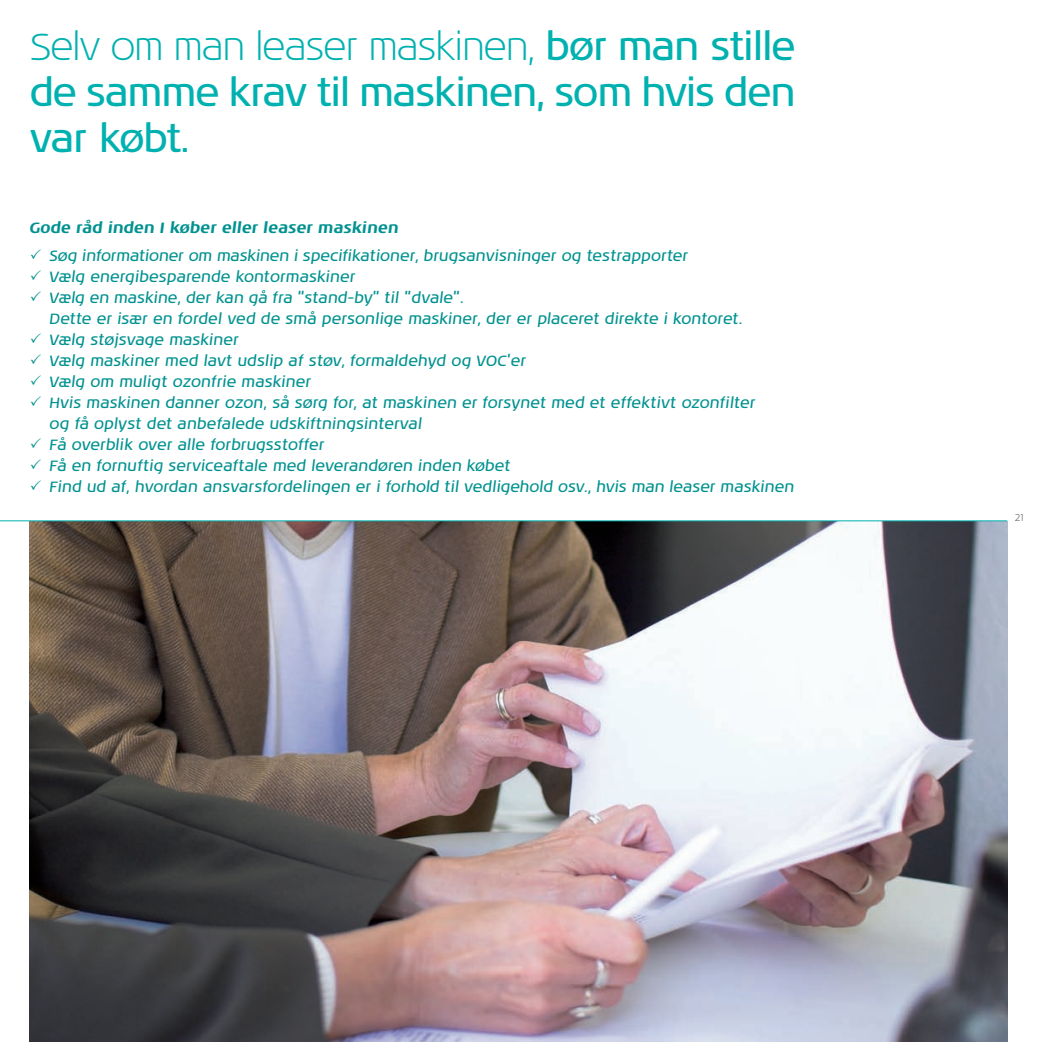
<style>
.page{position:relative;width:1042px;height:1042px;background:#fff}
.page>*{position:absolute;margin:0;border:0;box-sizing:border-box;transform-origin:0 0}
.t1{font:38.5px/46.2px "Noa LT Std";letter-spacing:-.03em;color:#00b1b0;text-align:justify}
.t2{font:italic 15.22px/21px "Noa LT Std";color:#009290}
.t3{font:300 12.25px "Noa LT Std";color:#6c6d70}
.s1{font-weight:300}
.s2{font-weight:700}
</style>
<div class="page">
<img style="left:0;top:520px;width:1008px;height:522px">
<p class="t1" style="left:30px;top:27px;width:767px"><span class="s1">Selv om man leaser maskinen,</span> bør man stille de samme krav til maskinen, som hvis den var købt.</p>
<p class="t2" style="left:50px;top:215px;width:640px;line-height:28px;text-indent:-20px"><span class="s2">Gode råd inden I køber eller leaser maskinen<br></span>Søg informationer om maskinen i specifikationer, brugsanvisninger og testrapporter</p>
<p class="t2" style="left:50px;top:268px;width:746px">Vælg energibesparende kontormaskiner<br>Vælg en maskine, der kan gå fra "stand-by" til "dvale".<br>Dette er især en fordel ved de små personlige maskiner, der er placeret direkte i kontoret.<br>Vælg støjsvage maskiner<br>Vælg maskiner med lavt udslip af støv, formaldehyd og VOC'er<br>Vælg om muligt ozonfrie maskiner<br>Hvis maskinen danner ozon, så sørg for, at maskinen er forsynet med et effektivt ozonfilter<br>og få oplyst det anbefalede udskiftningsinterval<br>Få overblik over alle forbrugsstoffer<br>Få en fornuftig serviceaftale med leverandøren inden købet<br>Find ud af, hvordan ansvarsfordelingen er i forhold til vedligehold osv., hvis man leaser maskinen</p>
<p class="t3" style="left:1014px;top:513px;width:11px">21</p>
</div>
